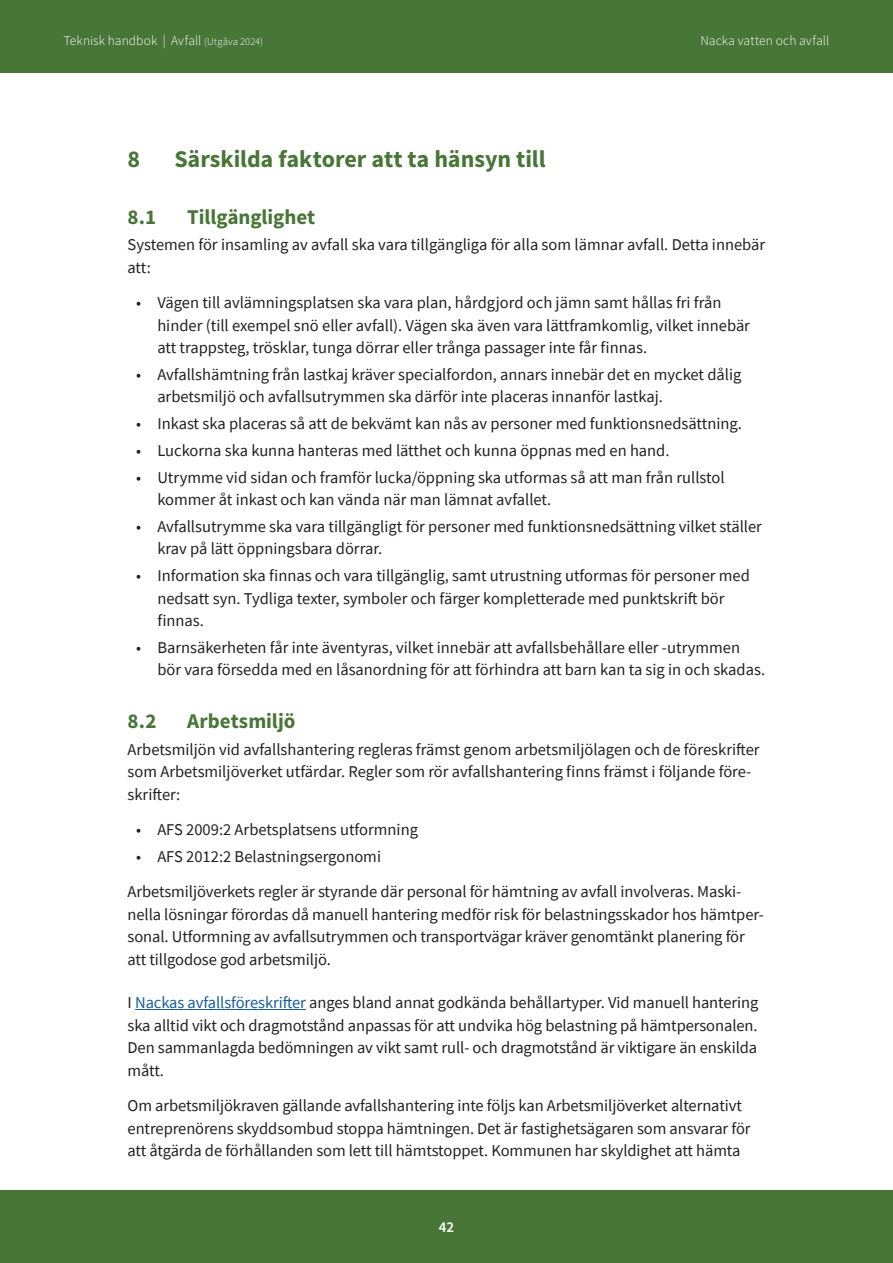
<style>
.page{position:relative;width:893px;height:1263px;background:#fff}
.page>*{position:absolute;margin:0;border:0;box-sizing:border-box;transform-origin:0 0}
.Rubrik_H2{font:700 24px "Source Sans Pro";letter-spacing:-.005em;color:#477637}
.Rubrik_H3{font:700 21px "Source Sans Pro";color:#477637}
.Brödtext_11_15{font:16.5px/22.5px "Source Sans Pro";color:#231f20}
.t1{font:600 15px "Source Sans Pro";color:#fff}
.t2{font:300 13.5px "Source Sans Pro";letter-spacing:.005em;color:#fff}
.s1{font-size:10.5px}
.s2{color:#175d9e}
</style>
<div class="page">
<div style="left:0;top:1191px;width:893px;height:72px;background:#477637"></div>
<div style="left:0;top:0;width:893px;height:72px;background:#477637"></div>
<hr style="left:135px;top:1009px;width:171px;height:1px;background:#175d9e">
<p class="t2" style="left:64px;top:32px;width:201px">Teknisk handbok | Avfall <span class="s1">(Utgåva 2024)</span></p>
<p class="t2" style="left:700px;top:32px;width:130px">Nacka vatten och avfall</p>
<h2 class="Rubrik_H2" style="left:128px;top:143px;width:14px">8</h2>
<h2 class="Rubrik_H2" style="left:174px;top:143px;width:373px">Särskilda faktorer att ta hänsyn till</h2>
<h3 class="Rubrik_H3" style="left:128px;top:203px;width:30px">8.1</h3>
<h3 class="Rubrik_H3" style="left:187px;top:203px;width:130px">Tillgänglighet</h3>
<p class="Brödtext_11_15" style="left:128px;top:234px;width:639px">Systemen för insamling av avfall ska vara tillgängliga för alla som lämnar avfall. Detta innebär att:</p>
<p class="Brödtext_11_15" style="left:157px;top:291px;width:594px;text-indent:-21px">• Vägen till avlämningsplatsen ska vara plan, hårdgjord och jämn samt hållas fri från hinder (till exempel snö eller avfall). Vägen ska även vara lättframkomlig, vilket innebär att trappsteg, trösklar, tunga dörrar eller trånga passager inte får finnas.</p>
<p class="Brödtext_11_15" style="left:157px;top:363px;width:586px;text-indent:-21px">• Avfallshämtning från lastkaj kräver specialfordon, annars innebär det en mycket dålig arbetsmiljö och avfallsutrymmen ska därför inte placeras innanför lastkaj.</p>
<p class="Brödtext_11_15" style="left:136px;top:412px;width:607px">• Inkast ska placeras så att de bekvämt kan nås av personer med funktionsnedsättning.</p>
<p class="Brödtext_11_15" style="left:136px;top:439px;width:535px">• Luckorna ska kunna hanteras med lätthet och kunna öppnas med en hand.</p>
<p class="Brödtext_11_15" style="left:157px;top:466px;width:569px;text-indent:-21px">• Utrymme vid sidan och framför lucka/öppning ska utformas så att man från rullstol kommer åt inkast och kan vända när man lämnat avfallet.</p>
<p class="Brödtext_11_15" style="left:157px;top:515px;width:606px;text-indent:-21px">• Avfallsutrymme ska vara tillgängligt för personer med funktionsnedsättning vilket ställer krav på lätt öppningsbara dörrar.</p>
<p class="Brödtext_11_15" style="left:157px;top:564px;width:594px;text-indent:-21px">• Information ska finnas och vara tillgänglig, samt utrustning utformas för personer med nedsatt syn. Tydliga texter, symboler och färger kompletterade med punktskrift bör finnas.</p>
<p class="Brödtext_11_15" style="left:157px;top:636px;width:609px;text-indent:-21px">• Barnsäkerheten får inte äventyras, vilket innebär att avfallsbehållare eller -utrymmen bör vara försedda med en låsanordning för att förhindra att barn kan ta sig in och skadas.</p>
<h3 class="Rubrik_H3" style="left:128px;top:707px;width:30px">8.2</h3>
<h3 class="Rubrik_H3" style="left:187px;top:707px;width:110px">Arbetsmiljö</h3>
<p class="Brödtext_11_15" style="left:128px;top:738px;width:633px">Arbetsmiljön vid avfallshantering regleras främst genom arbetsmiljölagen och de föreskrifter som Arbetsmiljöverket utfärdar. Regler som rör avfallshantering finns främst i följande före&shy;skrifter:</p>
<p class="Brödtext_11_15" style="left:136px;top:818px;width:283px">• AFS 2009:2 Arbetsplatsens utformning</p>
<p class="Brödtext_11_15" style="left:136px;top:845px;width:246px">• AFS 2012:2 Belastningsergonomi</p>
<p class="Brödtext_11_15" style="left:128px;top:880px;width:638px">Arbetsmiljöverkets regler är styrande där personal för hämtning av avfall involveras. Maski&shy;nella lösningar förordas då manuell hantering medför risk för belastningsskador hos hämtper&shy;sonal. Utformning av avfallsutrymmen och transportvägar kräver genomtänkt planering för att tillgodose god arbetsmiljö.</p>
<p class="Brödtext_11_15" style="left:128px;top:991px;width:632px;text-align:justify">I <span class="s2">Nackas avfallsföreskrifter</span> anges bland annat godkända behållartyper. Vid manuell hantering ska alltid vikt och dragmotstånd anpassas för att undvika hög belastning på hämtpersonalen.<br>Den sammanlagda bedömningen av vikt samt rull- och dragmotstånd är viktigare än enskilda mått.</p>
<p class="Brödtext_11_15" style="left:128px;top:1094px;width:625px">Om arbetsmiljökraven gällande avfallshantering inte följs kan Arbetsmiljöverket alternativt entreprenörens skyddsombud stoppa hämtningen. Det är fastighetsägaren som ansvarar för att åtgärda de förhållanden som lett till hämtstoppet. Kommunen har skyldighet att hämta</p>
<p class="t1" style="left:439px;top:1218px;width:17px">42</p>
</div>
